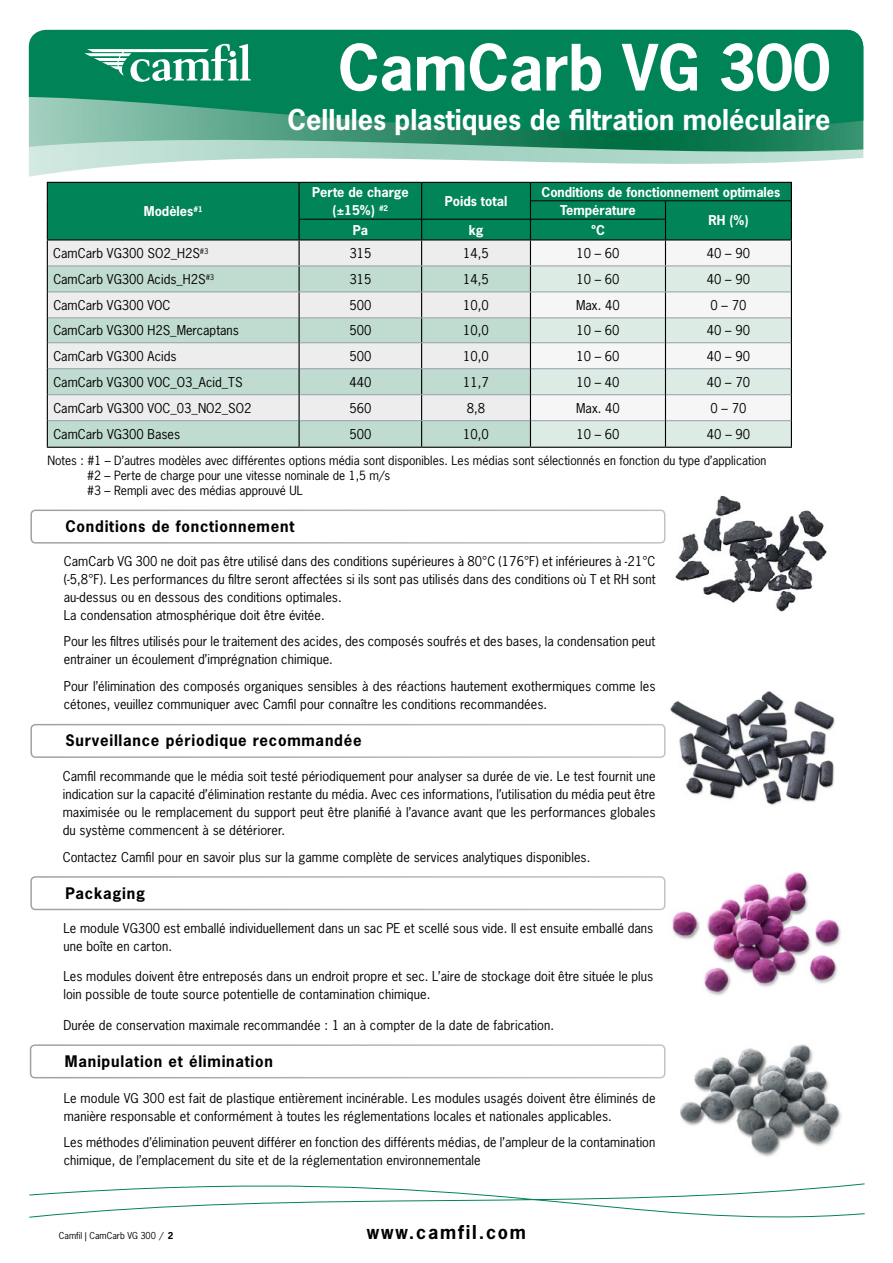
<style>
.page{position:relative;width:893px;height:1263px;background:#fff}
.page>*{position:absolute;margin:0;border:0;box-sizing:border-box;transform-origin:0 0}
.t1{font:700 60px "News Gothic Std";color:#fff}
.t2{font:700 27px "News Gothic Std";color:#fff}
.t3{font:700 18px "News Gothic Std";letter-spacing:.1em;color:#000}
.t4{font:700 15px "News Gothic Std";letter-spacing:.05em;color:#000}
.t5{font:12.75px/18px "News Gothic Std";letter-spacing:.005em;color:#000}
.t6{font:700 12.75px/18px "News Gothic Std";color:#fff;text-align:center}
.t7{font:12px/15px "News Gothic Std";color:#000}
.t8{font:9px "News Gothic Std";color:#000}
.s1{font-weight:700}
</style>
<div class="page">
<div style="left:30px;top:510px;width:635px;height:34px;border:2px solid #9d9fa2;border-radius:4px"></div>
<svg style="left:29px;top:30px;width:834px;height:160px;background:#46a382"></svg>
<svg style="left:84px;top:44px;width:167px;height:38px"></svg>
<svg style="left:29px;top:1183px;width:836px;height:35px"></svg>
<svg style="left:47px;top:182px;width:745px;height:265px;background:#a9cdc0"></svg>
<hr style="left:299px;top:239px;width:123px;height:1px;background:#000">
<hr style="left:422px;top:239px;width:108px;height:1px;background:#000">
<hr style="left:530px;top:239px;width:135px;height:1px;background:#000">
<hr style="left:665px;top:200px;width:126px;height:1px;background:#000">
<hr style="left:531px;top:200px;width:134px;height:1px;background:#000">
<hr style="left:300px;top:219px;width:122px;height:1px;background:#000">
<hr style="left:422px;top:219px;width:108px;height:1px;background:#000">
<hr style="left:530px;top:219px;width:135px;height:1px;background:#000">
<hr style="left:48px;top:292px;width:251px;height:1px;background:#969ea9">
<hr style="left:299px;top:292px;width:123px;height:1px;background:#969ea9">
<hr style="left:422px;top:292px;width:108px;height:1px;background:#969ea9">
<hr style="left:530px;top:292px;width:135px;height:1px;background:#969ea9">
<hr style="left:665px;top:292px;width:126px;height:1px;background:#969ea9">
<hr style="left:48px;top:266px;width:251px;height:1px;background:#969ea9">
<hr style="left:299px;top:266px;width:123px;height:1px;background:#969ea9">
<hr style="left:422px;top:266px;width:108px;height:1px;background:#969ea9">
<hr style="left:530px;top:266px;width:135px;height:1px;background:#969ea9">
<hr style="left:665px;top:266px;width:126px;height:1px;background:#969ea9">
<hr style="left:47px;top:447px;width:252px;height:1px;background:#000">
<hr style="left:299px;top:447px;width:123px;height:1px;background:#000">
<hr style="left:422px;top:447px;width:108px;height:1px;background:#000">
<hr style="left:530px;top:447px;width:135px;height:1px;background:#000">
<hr style="left:665px;top:447px;width:127px;height:1px;background:#000">
<div style="left:30px;top:876px;width:635px;height:34px;border:2px solid #9d9fa2;border-radius:4px"></div>
<div style="left:30px;top:1044px;width:635px;height:34px;border:2px solid #9d9fa2;border-radius:4px"></div>
<div style="left:30px;top:724px;width:636px;height:34px;border:2px solid #9d9fa2;border-radius:4px"></div>
<img style="left:670px;top:691px;width:165px;height:115px">
<img style="left:672px;top:872px;width:169px;height:124px">
<img style="left:680px;top:1044px;width:162px;height:113px">
<img style="left:675px;top:495px;width:152px;height:117px">
<p class="t6" style="left:144px;top:202px;width:60px">Modèles<sup>#1</sup></p>
<h1 class="t1" style="left:338px;top:28px;width:494px">CamCarb VG 300</h1>
<h2 class="t2" style="left:288px;top:101px;width:544px">Cellules plastiques de filtration moléculaire</h2>
<p class="t6" style="left:312px;top:183px;width:98px">Perte de charge (±15%) <sup>#2</sup></p>
<p class="t6" style="left:445px;top:192px;width:64px">Poids total</p>
<p class="t6" style="left:560px;top:182px;width:222px;line-height:18.5px;text-align:left;text-indent:-19px">Conditions de fonctionnement optimales<br>Température</p>
<p class="t6" style="left:708px;top:211px;width:42px">RH (%)</p>
<p class="t6" style="left:353px;top:220px;width:17px">Pa</p>
<p class="t6" style="left:469px;top:220px;width:16px">kg</p>
<p class="t6" style="left:591px;top:220px;width:15px">°C</p>
<p class="t5" style="left:53px;top:244px;width:157px">CamCarb VG300 SO2_H2S<sup>#3</sup></p>
<p class="t5" style="left:349px;top:244px;width:24px">315</p>
<p class="t5" style="left:463px;top:244px;width:27px">14,5</p>
<p class="t5" style="left:576px;top:244px;width:45px">10 – 60</p>
<p class="t5" style="left:707px;top:244px;width:45px">40 – 90</p>
<p class="t5" style="left:53px;top:270px;width:162px">CamCarb VG300 Acids_H2S<sup>#3</sup></p>
<p class="t5" style="left:349px;top:270px;width:24px">315</p>
<p class="t5" style="left:463px;top:270px;width:27px">14,5</p>
<p class="t5" style="left:576px;top:270px;width:45px">10 – 60</p>
<p class="t5" style="left:707px;top:270px;width:45px">40 – 90</p>
<p class="t5" style="left:53px;top:296px;width:119px">CamCarb VG300 VOC</p>
<p class="t5" style="left:349px;top:296px;width:24px">500</p>
<p class="t5" style="left:463px;top:296px;width:27px">10,0</p>
<p class="t5" style="left:576px;top:296px;width:45px">Max. 40</p>
<p class="t5" style="left:711px;top:296px;width:37px">0 – 70</p>
<p class="t5" style="left:53px;top:321px;width:187px">CamCarb VG300 H2S_Mercaptans</p>
<p class="t5" style="left:349px;top:321px;width:24px">500</p>
<p class="t5" style="left:463px;top:321px;width:27px">10,0</p>
<p class="t5" style="left:576px;top:321px;width:45px">10 – 60</p>
<p class="t5" style="left:707px;top:321px;width:45px">40 – 90</p>
<p class="t5" style="left:53px;top:347px;width:125px">CamCarb VG300 Acids</p>
<p class="t5" style="left:349px;top:347px;width:24px">500</p>
<p class="t5" style="left:463px;top:347px;width:27px">10,0</p>
<p class="t5" style="left:576px;top:347px;width:45px">10 – 60</p>
<p class="t5" style="left:707px;top:347px;width:45px">40 – 90</p>
<p class="t5" style="left:53px;top:373px;width:191px">CamCarb VG300 VOC_O3_Acid_TS</p>
<p class="t5" style="left:349px;top:373px;width:24px">440</p>
<p class="t5" style="left:463px;top:373px;width:27px">11,7</p>
<p class="t5" style="left:576px;top:373px;width:45px">10 – 40</p>
<p class="t5" style="left:707px;top:373px;width:45px">40 – 70</p>
<p class="t5" style="left:53px;top:399px;width:200px">CamCarb VG300 VOC_03_NO2_SO2</p>
<p class="t5" style="left:349px;top:399px;width:24px">560</p>
<p class="t5" style="left:467px;top:399px;width:20px">8,8</p>
<p class="t5" style="left:576px;top:399px;width:45px">Max. 40</p>
<p class="t5" style="left:711px;top:399px;width:37px">0 – 70</p>
<p class="t5" style="left:53px;top:425px;width:128px">CamCarb VG300 Bases</p>
<p class="t5" style="left:349px;top:425px;width:24px">500</p>
<p class="t5" style="left:463px;top:425px;width:27px">10,0</p>
<p class="t5" style="left:576px;top:425px;width:45px">10 – 60</p>
<p class="t5" style="left:707px;top:425px;width:45px">40 – 90</p>
<p class="t7" style="left:87px;top:453px;width:681px;text-indent:-40px">Notes : #1 – D’autres modèles avec différentes options média sont disponibles. Les médias sont sélectionnés en fonction du type d’application #2 – Perte de charge pour une vitesse nominale de 1,5 m/s<br>#3 – Rempli avec des médias approuvé UL</p>
<p class="t4" style="left:66px;top:516px;width:230px">Conditions de fonctionnement</p>
<p class="t5" style="left:64px;top:552px;width:593px">CamCarb VG 300 ne doit pas être utilisé dans des conditions supérieures à 80°C (176°F) et inférieures à -21°C (-5,8°F). Les performances du filtre seront affectées si ils sont pas utilisés dans des conditions où T et RH sont au-dessus ou en dessous des conditions optimales.<br>La condensation atmosphérique doit être évitée.</p>
<p class="t5" style="left:64px;top:632px;width:593px">Pour les filtres utilisés pour le traitement des acides, des composés soufrés et des bases, la condensation peut entrainer un écoulement d’imprégnation chimique.</p>
<p class="t5" style="left:64px;top:677px;width:593px">Pour l’élimination des composés organiques sensibles à des réactions hautement exothermiques comme les cétones, veuillez communiquer avec Camfil pour connaître les conditions recommandées.</p>
<p class="t4" style="left:66px;top:731px;width:298px">Surveillance périodique recommandée</p>
<p class="t5" style="left:63px;top:767px;width:594px;text-align:justify">Camfil recommande que le média soit testé périodiquement pour analyser sa durée de vie. Le test fournit une indication sur la capacité d’élimination restante du média. Avec ces informations, l’utilisation du média peut être maximisée ou le remplacement du support peut être planifié à l’avance avant que les performances globales du système commencent à se détériorer.</p>
<p class="t5" style="left:63px;top:848px;width:529px">Contactez Camfil pour en savoir plus sur la gamme complète de services analytiques disponibles.</p>
<p class="t4" style="left:65px;top:883px;width:81px">Packaging</p>
<p class="t5" style="left:63px;top:919px;width:591px">Le module VG300 est emballé individuellement dans un sac PE et scellé sous vide. Il est ensuite emballé dans une boîte en carton.</p>
<p class="t5" style="left:63px;top:967px;width:591px">Les modules doivent être entreposés dans un endroit propre et sec. L’aire de stockage doit être située le plus loin possible de toute source potentielle de contamination chimique.</p>
<p class="t5" style="left:63px;top:1016px;width:492px">Durée de conservation maximale recommandée : 1 an à compter de la date de fabrication.</p>
<p class="t4" style="left:65px;top:1051px;width:210px">Manipulation et élimination</p>
<p class="t5" style="left:64px;top:1089px;width:593px">Le module VG 300 est fait de plastique entièrement incinérable. Les modules usagés doivent être éliminés de manière responsable et conformément à toutes les réglementations locales et nationales applicables.</p>
<p class="t5" style="left:64px;top:1133px;width:593px">Les méthodes d’élimination peuvent différer en fonction des différents médias, de l’ampleur de la contamination chimique, de l’emplacement du site et de la réglementation environnementale</p>
<p class="t8" style="left:59px;top:1229px;width:116px">Camfil | CamCarb VG 300 / <span class="s1">2</span></p>
<h3 class="t3" style="left:367px;top:1220px;width:161px">www.camfil.com</h3>
</div>
